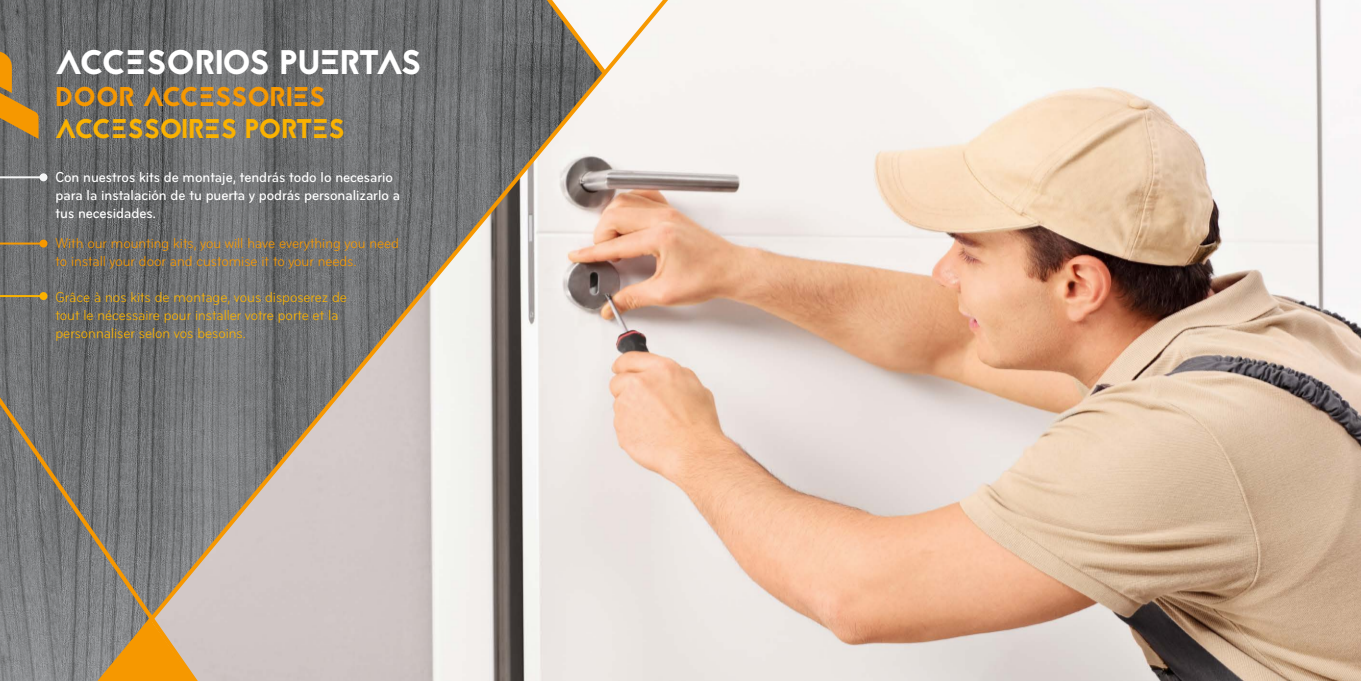
<style>
.page{position:relative;width:1361px;height:681px;background:#fff}
.page>*{position:absolute;margin:0;border:0;box-sizing:border-box;transform-origin:0 0}
.t1{font:34px "Jaapokkisubtract";letter-spacing:-.01em;color:#fff}
.t2{font:27px "Jaapokkisubtract";color:#fab200}
.t3{font:27px "Jaapokkisubtract";color:#f69800}
.t4{font:500 condensed 15px/18px "Bryant";color:#fff}
.t5{font:condensed 15px/18px "Bryant";color:#fab200}
.t6{font:condensed 15px/18px "Bryant";color:#f69800}
</style>
<div class="page">
<img style="left:668px;top:0;width:693px;height:680px">
<img style="left:0;top:0;width:97px;height:397px">
<svg style="left:0;top:397px;width:97px;height:283px;background:#7c7b79"></svg>
<svg style="left:97px;top:0;width:571px;height:680px;background:#a49e9a"></svg>
<svg style="left:530px;top:0;width:150px;height:74px"></svg>
<svg style="left:0;top:51px;width:39px;height:88px;background:#a37e42"></svg>
<hr style="left:0;top:176px;width:43px;height:2px;background:#f5f6f6">
<div style="left:39px;top:173px;width:8px;height:8px;background:#f5f6f6;border-radius:50%"></div>
<hr style="left:0;top:242px;width:43px;height:2px;background:#f69800">
<div style="left:39px;top:239px;width:8px;height:8px;background:#f69800;border-radius:50%"></div>
<hr style="left:0;top:295px;width:43px;height:2px;background:#fab200">
<div style="left:39px;top:292px;width:8px;height:8px;background:#fab200;border-radius:50%"></div>
<h1 class="t1" style="left:55px;top:39px;width:367px">ACCESORIOS PUERTAS</h1>
<h2 class="t3" style="left:55px;top:78px;width:271px">DOOR ACCESSORIES</h2>
<h2 class="t2" style="left:55px;top:110px;width:291px">ACCESSOIRES PORTES</h2>
<p class="t4" style="left:56px;top:168px;width:346px">Con nuestros kits de montaje, tendrás todo lo necesario para la instalación de tu puerta y podrás personalizarlo a tus necesidades.</p>
<p class="t6" style="left:56px;top:234px;width:345px">With our mounting kits, you will have everything you need to install your door and customise it to your needs.</p>
<p class="t5" style="left:56px;top:288px;width:293px">Grâce à nos kits de montage, vous disposerez de tout le nécessaire pour installer votre porte et la personnaliser selon vos besoins.</p>
</div>
